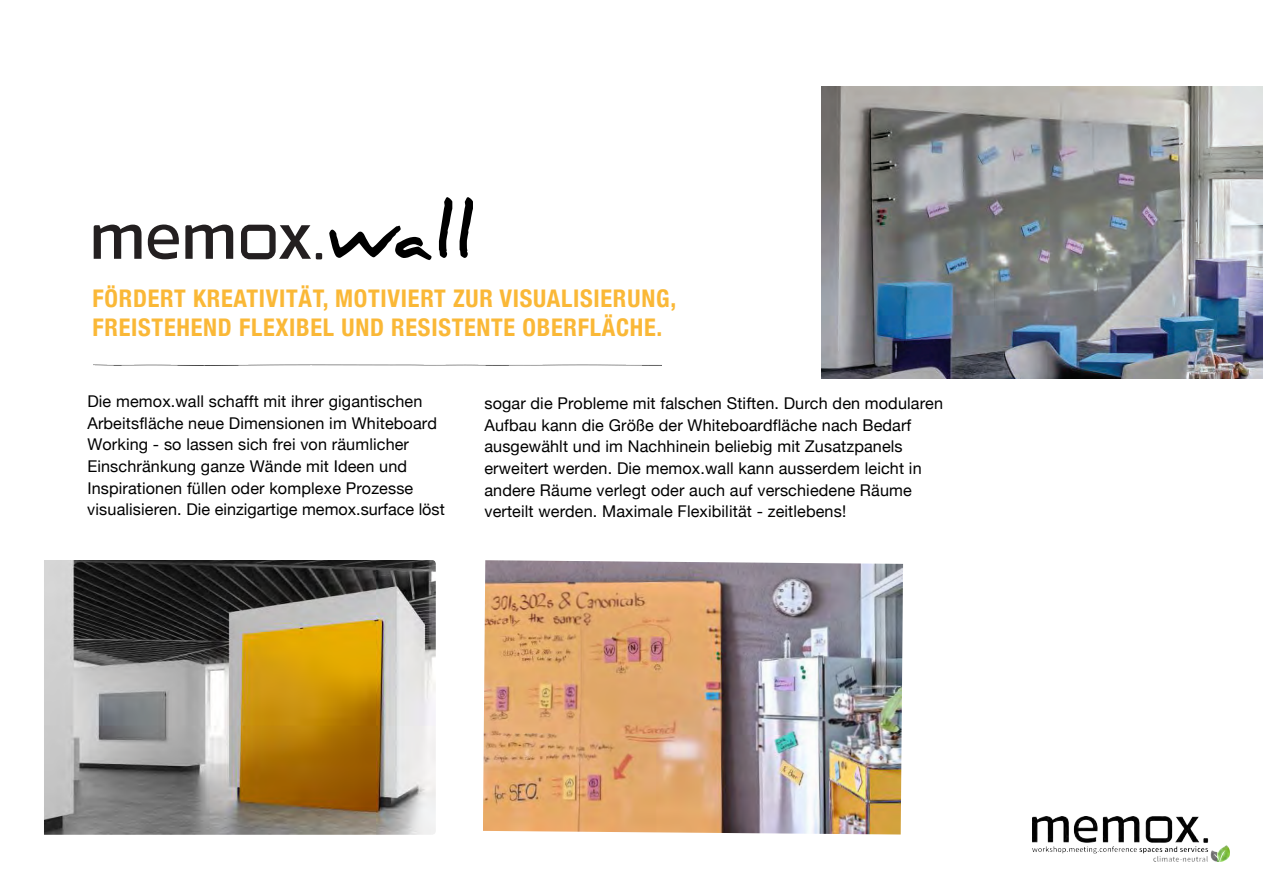
<style>
.page{position:relative;width:1263px;height:893px;background:#fff}
.page>*{position:absolute;margin:0;border:0;box-sizing:border-box;transform-origin:0 0}
.t1{font:700 72.45px "Daniel";color:#000}
.t2{font:700 condensed 24.3px/29.2px "Helvetica Neue";letter-spacing:.03em;color:#fab837}
.t3{font:16.2px/21.6px "Helvetica Neue";letter-spacing:.01em;color:#000}
.s1{color:#000001}
</style>
<div class="page">
<img style="left:44px;top:560px;width:392px;height:275px">
<svg style="left:94px;top:225px;width:48px;height:34px"></svg>
<svg style="left:185px;top:225px;width:48px;height:34px"></svg>
<svg style="left:148px;top:225px;width:31px;height:34px"></svg>
<svg style="left:241px;top:225px;width:81px;height:34px"></svg>
<img style="left:483px;top:560px;width:420px;height:274px">
<img style="left:93px;top:364px;width:569px;height:2px">
<img style="left:821px;top:86px;width:442px;height:292px">
<img style="left:1032px;top:816px;width:197px;height:46px">
<h1 class="t1" style="left:328px;top:191px;width:148px">wall</h1>
<h2 class="t2" style="left:93px;top:282px;width:585px">FÖRDERT KREATIVITÄT, MOTIVIERT ZUR VISUALISIERUNG,<br>FREISTEHEND FLEXIBEL UND RESISTENTE OBERFLÄCHE.</h2>
<p class="t3" style="left:87px;top:392px;width:359px">Die memox.wall schafft mit ihrer gigantischen Arbeitsfläche neue Dimensionen im Whiteboard Working - so lassen sich frei von räumlicher Einschränkung ganze Wände mit Ideen und Inspirationen füllen oder komplexe Prozesse visualisieren. Die einzigartige memox.surface löst</p>
<p class="t3" style="left:484px;top:394px;width:460px">sogar die Probleme mit falschen Stiften. Durch den modularen Aufbau kann die Größe der Whiteboardfläche nach Bedarf ausgewählt und im Nachhinein beliebig mit Zusatzpanels erweitert werden. <span class="s1">Die memox.wall kann ausserdem leicht in andere Räume verlegt oder auch auf verschiedene Räume verteilt werden. Maximale Flexibilität - zeitlebens!</span></p>
</div>
